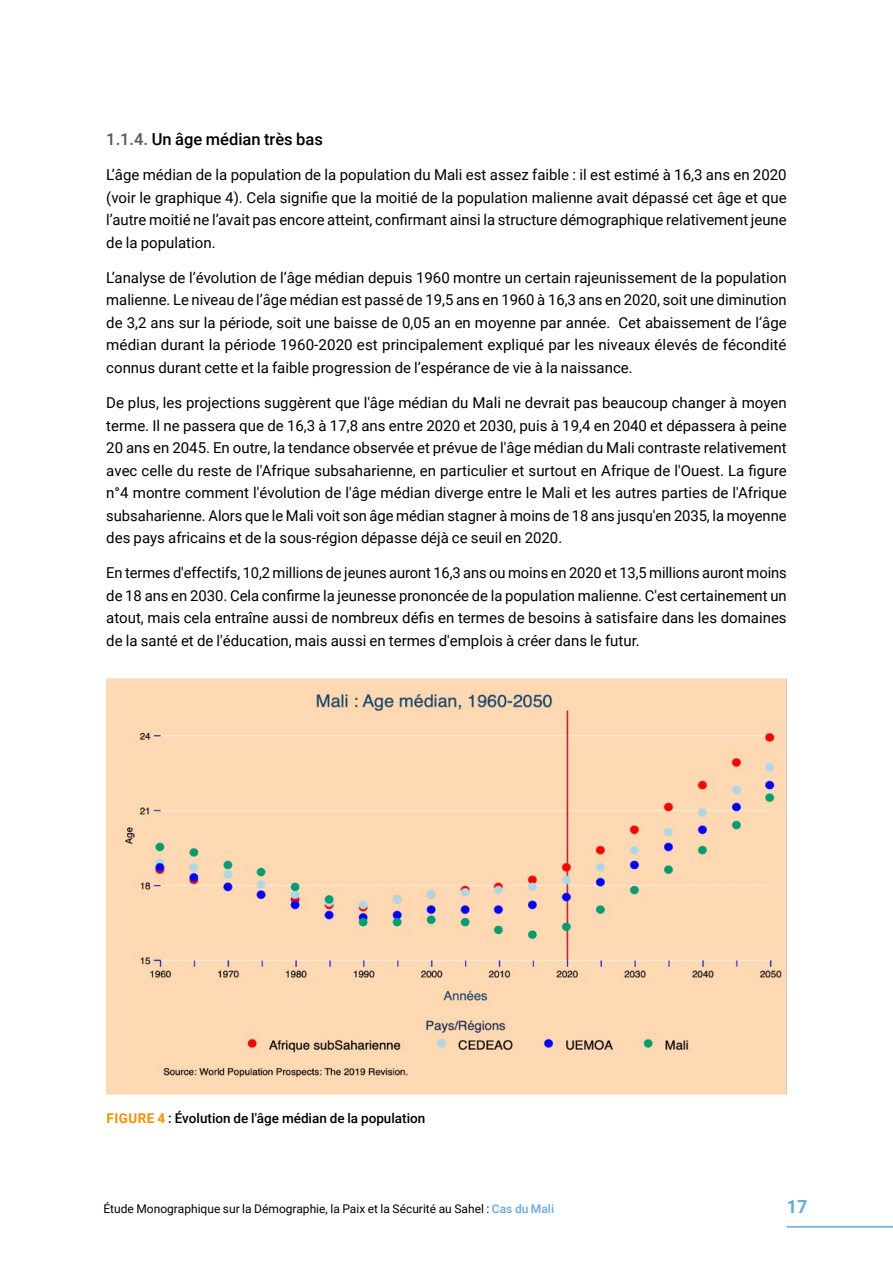
<style>
.page{position:relative;width:893px;height:1263px;background:#fff}
.page>*{position:absolute;margin:0;border:0;box-sizing:border-box;transform-origin:0 0}
.t1{font:700 18px "Roboto";color:#67a8da}
.t2{font:500 16.5px "Roboto";color:#000}
.t3{font:15px/22.5px "Roboto";color:#000;text-align:justify}
.t4{font:500 13.5px "Roboto";color:#000}
.t5{font:12px "Roboto";color:#000}
.s1{color:#575756}
.s2{font-weight:700;color:#f39200}
.s3{font-weight:500;color:#67a8da}
</style>
<div class="page">
<hr style="left:787px;top:1226px;width:106px;height:1px;background:#67a8da">
<img style="left:106px;top:678px;width:681px;height:417px">
<p class="t2" style="left:106px;top:127px;width:218px"><span class="s1">1.1.4.</span> Un âge médian très bas</p>
<p class="t3" style="left:106px;top:163px;width:682px">L’âge médian de la population de la population du Mali est assez faible : il est estimé à 16,3 ans en 2020 (voir le graphique 4). Cela signifie que la moitié de la population malienne avait dépassé cet âge et que l’autre moitié ne l’avait pas encore atteint, confirmant ainsi la structure démographique relativement jeune de la population.</p>
<p class="t3" style="left:106px;top:266px;width:682px">L’analyse de l’évolution de l’âge médian depuis 1960 montre un certain rajeunissement de la population malienne. Le niveau de l’âge médian est passé de 19,5 ans en 1960 à 16,3 ans en 2020, soit une diminution de 3,2 ans sur la période, soit une baisse de 0,05 an en moyenne par année. Cet abaissement de l’âge médian durant la période 1960-2020 est principalement expliqué par les niveaux élevés de fécondité connus durant cette et la faible progression de l’espérance de vie à la naissance.</p>
<p class="t3" style="left:106px;top:391px;width:682px">De plus, les projections suggèrent que l'âge médian du Mali ne devrait pas beaucoup changer à moyen terme. Il ne passera que de 16,3 à 17,8 ans entre 2020 et 2030, puis à 19,4 en 2040 et dépassera à peine 20 ans en 2045. En outre, la tendance observée et prévue de l'âge médian du Mali contraste relativement avec celle du reste de l'Afrique subsaharienne, en particulier et surtout en Afrique de l'Ouest. La figure n°4 montre comment l'évolution de l'âge médian diverge entre le Mali et les autres parties de l'Afrique subsaharienne. Alors que le Mali voit son âge médian stagner à moins de 18 ans jusqu'en 2035, la moyenne des pays africains et de la sous-région dépasse déjà ce seuil en 2020.</p>
<p class="t3" style="left:106px;top:561px;width:682px">En termes d'effectifs, 10,2 millions de jeunes auront 16,3 ans ou moins en 2020 et 13,5 millions auront moins de 18 ans en 2030. Cela confirme la jeunesse prononcée de la population malienne. C'est certainement un atout, mais cela entraîne aussi de nombreux défis en termes de besoins à satisfaire dans les domaines de la santé et de l'éducation, mais aussi en termes d'emplois à créer dans le futur.</p>
<p class="t4" style="left:107px;top:1109px;width:320px"><span class="s2">FIGURE 4</span> : Évolution de l'âge médian de la population</p>
<p class="t5" style="left:103px;top:1200px;width:452px">Étude Monographique sur la Démographie, la Paix et la Sécurité au Sahel : <span class="s3">Cas du Mali</span></p>
<p class="t1" style="left:787px;top:1194px;width:22px">17</p>
</div>
